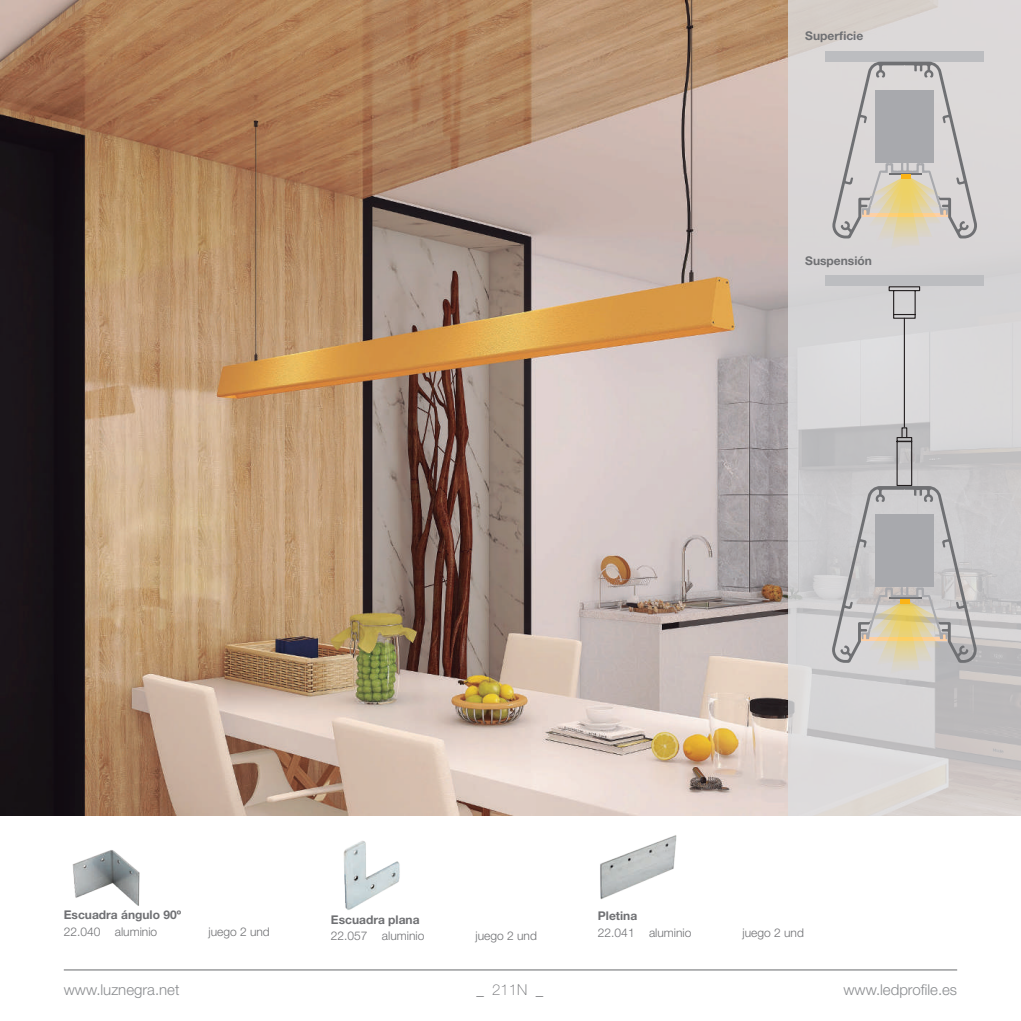
<style>
.page{position:relative;width:1021px;height:1021px;background:#fff}
.page>*{position:absolute;margin:0;border:0;box-sizing:border-box;transform-origin:0 0}
.t1{font:300 15px "Helvetica Neue LT Std";color:#8a8c8f}
.t2{font:100 15px "Helvetica Neue LT Std";color:#6f7073}
.t3{font:300 15px "Helvetica Neue LT Std";color:#6f7073}
.t4{font:300 12px "Helvetica Neue LT Std";color:#6f7073}
.t5{font:700 12px "Helvetica Neue LT Std";color:#6f7073}
</style>
<div class="page">
<hr style="left:64px;top:969px;width:893px;height:1px;background:#6f7073">
<img style="left:0;top:0;width:1px;height:356px">
<img style="left:600px;top:835px;width:77px;height:64px">
<img style="left:72px;top:850px;width:68px;height:56px">
<img style="left:343px;top:841px;width:57px;height:69px">
<img style="left:1px;top:0;width:787px;height:815px">
<svg style="left:788px;top:0;width:232px;height:815px;background:#d3d1d1"></svg>
<div style="left:825px;top:51px;width:158px;height:11px;background:#bcbdc0"></div>
<div style="left:825px;top:276px;width:158px;height:10px;background:#bcbdc0"></div>
<svg style="left:831px;top:62px;width:146px;height:188px;background:#cbc7c1"></svg>
<svg style="left:831px;top:286px;width:146px;height:388px;background:#c9c7c6"></svg>
<p class="t5" style="left:805px;top:29px;width:59px">Superficie</p>
<p class="t5" style="left:805px;top:253px;width:68px">Suspensión</p>
<p class="t5" style="left:64px;top:907px;width:119px">Escuadra ángulo 90º</p>
<p class="t4" style="left:64px;top:924px;width:95px">22.040 aluminio</p>
<p class="t4" style="left:208px;top:924px;width:63px">juego 2 und</p>
<p class="t5" style="left:331px;top:911px;width:90px">Escuadra plana</p>
<p class="t4" style="left:331px;top:928px;width:95px">22.057 aluminio</p>
<p class="t4" style="left:475px;top:928px;width:63px">juego 2 und</p>
<p class="t5" style="left:598px;top:908px;width:41px">Pletina</p>
<p class="t4" style="left:598px;top:925px;width:95px">22.041 aluminio</p>
<p class="t4" style="left:742px;top:925px;width:63px">juego 2 und</p>
<p class="t1" style="left:64px;top:980px;width:117px">www.luznegra.net</p>
<p class="t2" style="left:476px;top:981px;width:68px">_ 2 1N _</p>
<p class="t3" style="left:486px;top:980px;width:50px">_ 15 _</p>
<p class="t1" style="left:843px;top:980px;width:115px">www.ledprofile.es</p>
</div>
